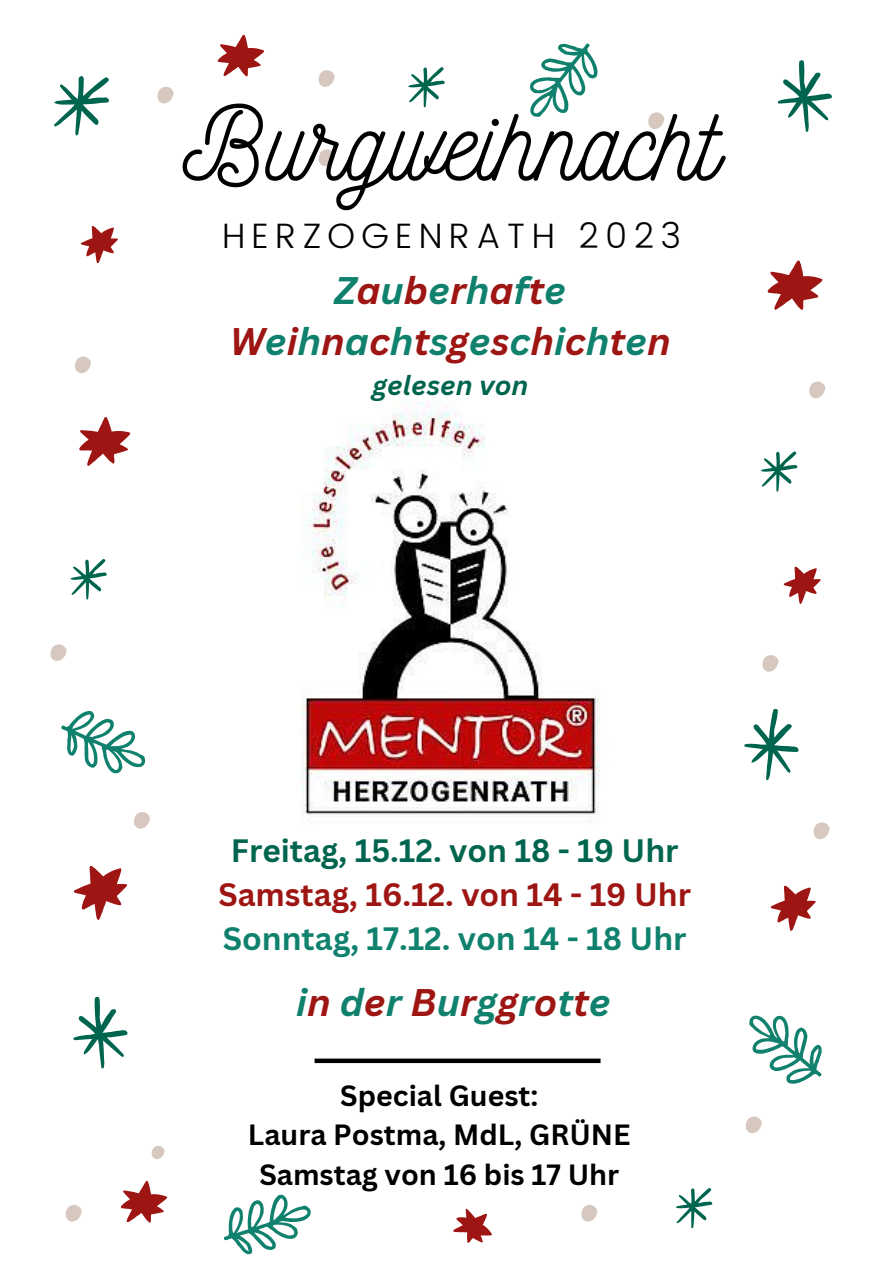
<style>
.page{position:relative;width:894px;height:1264px;background:#fff}
.page>*{position:absolute;margin:0;border:0;box-sizing:border-box;transform-origin:0 0}
.t1{font:104.4px "Nickainley";color:#000}
.t2{font:italic 700 37.5px/51.8px "Canva Sans";color:#0f816d;text-align:center}
.t3{font:300 35.25px "Poppins";letter-spacing:.18em;color:#000}
.t4{font:700 31.5px "Canva Sans";color:#00654e}
.t5{font:700 31.5px "Canva Sans";color:#9e1613}
.t6{font:700 31.5px "Canva Sans";color:#0f816d}
.t7{font:700 28.5px "Canva Sans";color:#000}
.t8{font:italic 700 26.7px "Canva Sans";color:#00654e}
.s1{color:#9e1613}
</style>
<div class="page">
<svg style="left:54px;top:76px;width:55px;height:60px"></svg>
<svg style="left:744px;top:708px;width:55px;height:73px"></svg>
<svg style="left:73px;top:996px;width:55px;height:73px"></svg>
<svg style="left:778px;top:60px;width:54px;height:72px"></svg>
<svg style="left:70px;top:559px;width:37px;height:41px"></svg>
<svg style="left:676px;top:1188px;width:37px;height:41px"></svg>
<svg style="left:408px;top:67px;width:37px;height:41px"></svg>
<svg style="left:73px;top:866px;width:54px;height:54px"></svg>
<svg style="left:767px;top:260px;width:56px;height:50px"></svg>
<svg style="left:217px;top:34px;width:47px;height:43px"></svg>
<svg style="left:121px;top:1181px;width:47px;height:42px"></svg>
<svg style="left:770px;top:885px;width:46px;height:46px"></svg>
<svg style="left:79px;top:417px;width:52px;height:49px"></svg>
<svg style="left:318px;top:70px;width:17px;height:17px"></svg>
<svg style="left:648px;top:112px;width:17px;height:18px"></svg>
<svg style="left:745px;top:1116px;width:17px;height:18px"></svg>
<svg style="left:65px;top:1205px;width:17px;height:17px"></svg>
<svg style="left:809px;top:381px;width:17px;height:18px"></svg>
<svg style="left:50px;top:644px;width:17px;height:17px"></svg>
<svg style="left:318px;top:149px;width:17px;height:17px"></svg>
<svg style="left:762px;top:655px;width:17px;height:17px"></svg>
<svg style="left:749px;top:1015px;width:73px;height:69px"></svg>
<svg style="left:530px;top:43px;width:68px;height:74px"></svg>
<svg style="left:61px;top:710px;width:85px;height:64px"></svg>
<svg style="left:783px;top:566px;width:38px;height:38px"></svg>
<svg style="left:761px;top:451px;width:37px;height:41px"></svg>
<svg style="left:134px;top:812px;width:16px;height:17px"></svg>
<svg style="left:813px;top:822px;width:17px;height:18px"></svg>
<svg style="left:157px;top:86px;width:17px;height:18px"></svg>
<svg style="left:81px;top:226px;width:37px;height:38px"></svg>
<svg style="left:224px;top:1194px;width:87px;height:61px"></svg>
<svg style="left:453px;top:1208px;width:39px;height:35px"></svg>
<svg style="left:581px;top:1205px;width:17px;height:17px"></svg>
<img style="left:301px;top:401px;width:299px;height:417px">
<svg style="left:75px;top:356px;width:16px;height:18px"></svg>
<div style="left:314px;top:1058px;width:286px;height:5px;background:#000"></div>
<svg style="left:151px;top:1145px;width:14px;height:15px"></svg>
<p class="t1" style="left:183px;top:76px;width:537px">Burgweihnacht</p>
<p class="t3" style="left:222px;top:215px;width:460px">HERZOGENRATH 2023</p>
<p class="t2" style="left:230px;top:263px;width:442px">Z<span class="s1">a</span>u<span class="s1">b</span>e<span class="s1">r</span>h<span class="s1">a</span>f<span class="s1">t</span>e<br><span class="s1">W</span>e<span class="s1">i</span>h<span class="s1">n</span>a<span class="s1">c</span>h<span class="s1">t</span>s<span class="s1">g</span>e<span class="s1">s</span>c<span class="s1">h</span>i<span class="s1">c</span>h<span class="s1">t</span>e<span class="s1">n</span></p>
<p class="t8" style="left:372px;top:366px;width:157px">gelesen von</p>
<p class="t4" style="left:231px;top:828px;width:449px">Freitag, 15.12. von 18 - 19 Uhr</p>
<p class="t5" style="left:218px;top:872px;width:474px">Samstag, 16.12. von 14 - 19 Uhr</p>
<p class="t6" style="left:223px;top:915px;width:465px">Sonntag, 17.12. von 14 - 18 Uhr</p>
<p class="t2" style="left:296px;top:975px;width:316px">i<span class="s1">n</span> d<span class="s1">e</span>r <span class="s1">B</span>u<span class="s1">r</span>g<span class="s1">g</span>r<span class="s1">o</span>t<span class="s1">t</span>e</p>
<p class="t7" style="left:340px;top:1075px;width:199px">Special Guest:</p>
<p class="t7" style="left:248px;top:1114px;width:384px">Laura Postma, MdL, GRÜNE</p>
<p class="t7" style="left:259px;top:1154px;width:361px">Samstag von 16 bis 17 Uhr</p>
</div>
